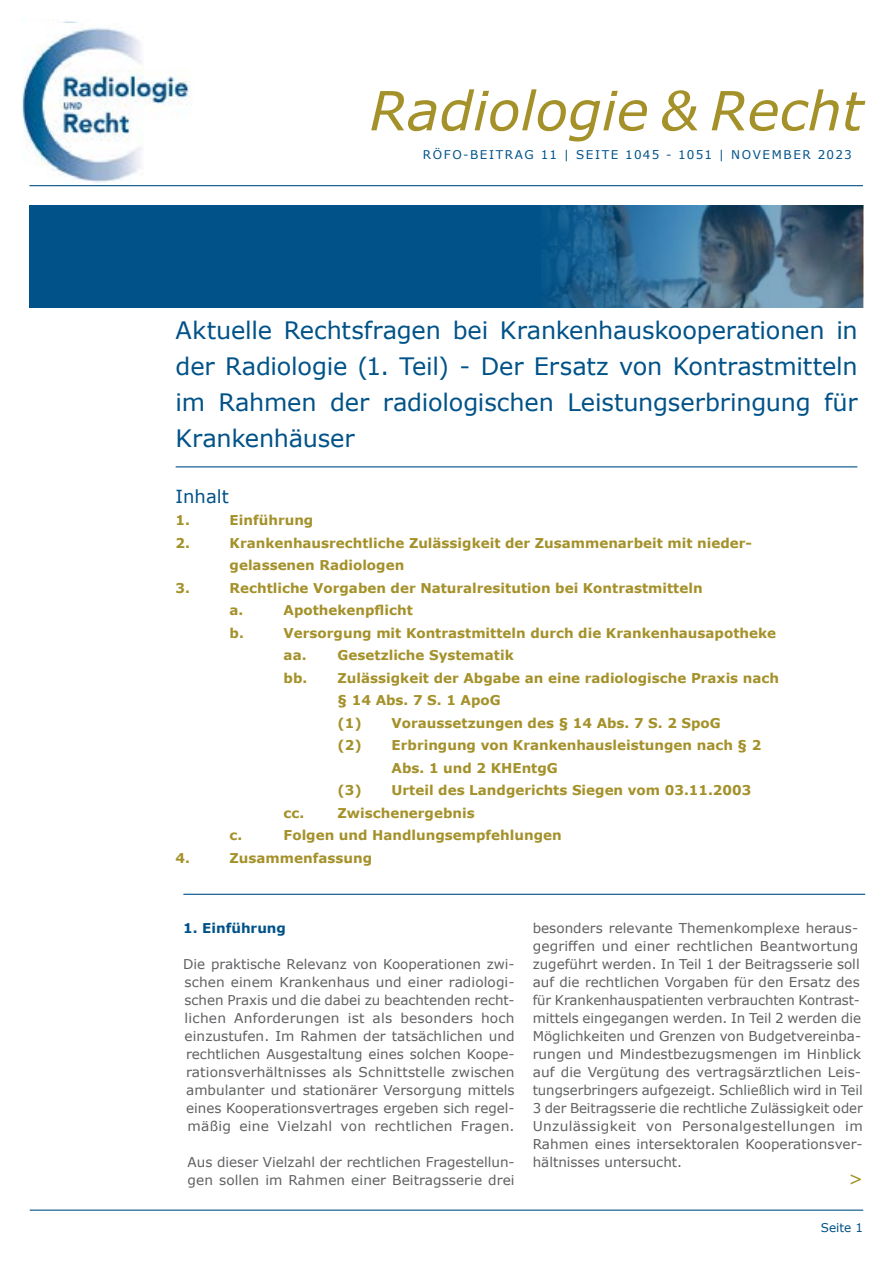
<style>
.page{position:relative;width:893px;height:1263px;background:#fff}
.page>*{position:absolute;margin:0;border:0;box-sizing:border-box;transform-origin:0 0}
.t1{font:italic 54px "Verdana";color:#a4912a}
.t2{font:24px/36px "Verdana";letter-spacing:-.005em;color:#005288;text-align:justify}
.t3{font:18px "Verdana";color:#005288}
.t4{font:18px "Verdana";color:#a4912a}
.t5{font:13.5px/18px "Verdana";color:#5f6062}
.t6{font:700 13.5px/22.5px "Verdana";color:#a4912a}
.t7{font:700 13.5px "Verdana";color:#005288}
.t8{font:12px "Verdana";letter-spacing:.1em;color:#005288}
</style>
<div class="page">
<hr style="left:30px;top:1209px;width:833px;height:2px;background:#005288">
<img style="left:22px;top:27px;width:170px;height:156px">
<hr style="left:183px;top:894px;width:682px;height:1px;background:#005288">
<hr style="left:29px;top:185px;width:834px;height:1px;background:#005288">
<div style="left:29px;top:206px;width:834px;height:102px;background:#005288"></div>
<img style="left:545px;top:206px;width:318px;height:102px">
<hr style="left:176px;top:466px;width:681px;height:1px;background:#005288">
<h1 class="t1" style="left:369px;top:74px;width:495px">Radiologie &amp; Recht</h1>
<p class="t8" style="left:423px;top:146px;width:67px">RöFo-Beitrag</p>
<p class="t8" style="left:541px;top:146px;width:54px">11 | Seite</p>
<p class="t8" style="left:625px;top:146px;width:139px">1045 - 1051 | November</p>
<p class="t8" style="left:818px;top:146px;width:36px">2023</p>
<h2 class="t2" style="left:176px;top:312px;width:684px">Aktuelle Rechtsfragen bei Krankenhauskooperationen in der Radiologie (1. Teil) - Der Ersatz von Kontrastmitteln im Rahmen der radiologischen Leistungserbringung für Krankenhäuser</h2>
<h3 class="t3" style="left:176px;top:484px;width:55px">Inhalt</h3>
<p class="t6" style="left:176px;top:509px;width:16px">1.</p>
<p class="t6" style="left:230px;top:509px;width:85px">Einführung</p>
<p class="t6" style="left:176px;top:531px;width:16px">2.</p>
<p class="t6" style="left:230px;top:531px;width:524px">Krankenhausrechtliche Zulässigkeit der Zusammenarbeit mit nieder‑ gelassenen Radiologen</p>
<p class="t6" style="left:176px;top:576px;width:16px">3.</p>
<p class="t6" style="left:230px;top:576px;width:474px">Rechtliche Vorgaben der Naturalresitution bei Kontrastmitteln a.</p>
<p class="t6" style="left:284px;top:599px;width:131px">Apothekenpflicht</p>
<p class="t6" style="left:230px;top:621px;width:16px">b.</p>
<p class="t6" style="left:284px;top:621px;width:494px">Versorgung mit Kontrastmitteln durch die Krankenhausapotheke</p>
<p class="t6" style="left:284px;top:644px;width:232px">aa. Gesetzliche Systematik</p>
<p class="t6" style="left:284px;top:666px;width:497px">bb. Zulässigkeit der Abgabe an eine radiologische Praxis nach</p>
<p class="t6" style="left:338px;top:689px;width:165px">§ 14 Abs. 7 S. 1 ApoG</p>
<p class="t6" style="left:338px;top:711px;width:385px">(1) Voraussetzungen des § 14 Abs. 7 S. 2 SpoG</p>
<p class="t6" style="left:338px;top:734px;width:425px">(2) Erbringung von Krankenhausleistungen nach § 2</p>
<p class="t6" style="left:392px;top:756px;width:168px">Abs. 1 und 2 KHEntgG</p>
<p class="t6" style="left:338px;top:779px;width:415px">(3) Urteil des Landgerichts Siegen vom 03.11.2003</p>
<p class="t6" style="left:284px;top:801px;width:22px">cc.</p>
<p class="t6" style="left:338px;top:801px;width:139px">Zwischenergebnis</p>
<p class="t6" style="left:230px;top:824px;width:14px">c.</p>
<p class="t6" style="left:284px;top:824px;width:280px">Folgen und Handlungsempfehlungen</p>
<p class="t6" style="left:176px;top:846px;width:16px">4.</p>
<p class="t6" style="left:230px;top:846px;width:144px">Zusammenfassung</p>
<p class="t7" style="left:183px;top:919px;width:104px">1. Einführung</p>
<p class="t5" style="left:183px;top:955px;width:333px;text-align:justify">Die praktische Relevanz von Kooperationen zwi&shy;schen einem Krankenhaus und einer radiologi&shy;schen Praxis und die dabei zu beachtenden recht&shy;lichen Anforderungen ist als besonders hoch einzustufen. Im Rahmen der tatsächlichen und rechtlichen Ausgestaltung eines solchen Koope&shy;rationsverhältnisses als Schnittstelle zwischen ambulanter und stationärer Versorgung mittels eines Kooperationsvertrages ergeben sich regel&shy;mäßig eine Vielzahl von rechtlichen Fragen.</p>
<p class="t5" style="left:188px;top:1153px;width:329px">Aus dieser Vielzahl der rechtlichen Fragestellun&shy;gen sollen im Rahmen einer Beitragsserie drei</p>
<p class="t5" style="left:533px;top:919px;width:332px">besonders relevante Themenkomplexe heraus&shy;gegriffen und einer rechtlichen Beantwortung zugeführt werden. In Teil 1 der Beitragsserie soll auf die rechtlichen Vorgaben für den Ersatz des für Krankenhauspatienten verbrauchten Kontrast&shy;mittels eingegangen werden. In Teil 2 werden die Möglichkeiten und Grenzen von Budgetvereinba&shy;rungen und Mindestbezugsmengen im Hinblick auf die Vergütung des vertragsärztlichen Leis&shy;tungserbringers aufgezeigt. Schließlich wird in Teil 3 der Beitragsserie die rechtliche Zulässigkeit oder Unzulässigkeit von Personalgestellungen im Rahmen eines intersektoralen Kooperationsver&shy;hältnisses untersucht.</p>
<h3 class="t4" style="left:848px;top:1166px;width:16px">&gt;</h3>
<p class="t8" style="left:821px;top:1219px;width:44px">Seite 1</p>
</div>
